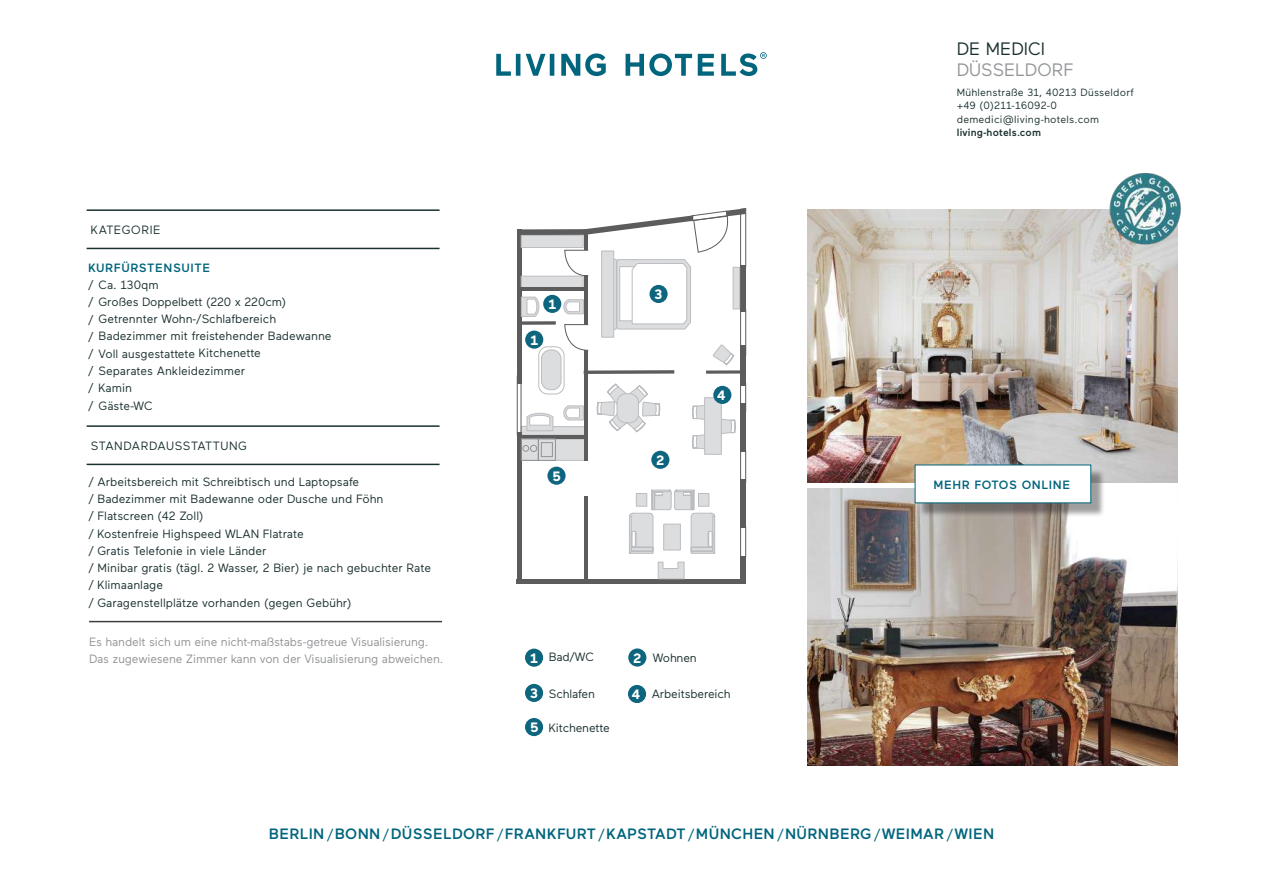
<style>
.page{position:relative;width:1263px;height:893px;background:#fff}
.page>*{position:absolute;margin:0;border:0;box-sizing:border-box;transform-origin:0 0}
.t1{font:18px "Maax";color:#939598}
.t2{font:18px "Maax";color:#1b3030}
.t3{font:500 15px "Maax";letter-spacing:.02em;color:#00657d}
.t4{font:700 13.65px "Maax";color:#fff}
.t5{font:12px/17.2px "Maax";color:#1b3030}
.t6{font:12px/16.5px "Maax";letter-spacing:-.01em;color:#919396}
.t7{font:500 12px "Maax";letter-spacing:.05em;color:#00657d}
.t8{font:12px "Maax";letter-spacing:.045em;color:#1b3030}
.t9{font:12px "Maax";letter-spacing:.05em;color:#1b3030}
.t10{font:10.5px/13.5px "Maax";letter-spacing:.02em;color:#1b3030}
.t11{font:500 10.5px "Maax";letter-spacing:.02em;color:#1b3030}
.s1{font-family:"Maax LH"}
.s2{font-weight:700;font-size:13.65px;color:#fff}
.s3{font-weight:400}
</style>
<div class="page">
<hr style="left:87px;top:425px;width:353px;height:2px;background:#1b3030">
<hr style="left:87px;top:464px;width:353px;height:1px;background:#1b3030">
<hr style="left:87px;top:209px;width:353px;height:2px;background:#1b3030">
<hr style="left:87px;top:248px;width:353px;height:1px;background:#1b3030">
<hr style="left:89px;top:621px;width:353px;height:1px;background:#3e3e3f">
<img style="left:808px;top:209px;width:370px;height:274px">
<img style="left:808px;top:489px;width:370px;height:276px">
<div style="left:919px;top:469px;width:186px;height:48px;background:#231f20;opacity:.43"></div>
<div style="left:915px;top:465px;width:176px;height:38px;background:#fff"></div>
<div style="left:628px;top:685px;width:18px;height:18px;background:#0e657e;border-radius:50%"></div>
<div style="left:525px;top:718px;width:18px;height:18px;background:#0e657e;border-radius:50%"></div>
<div style="left:525px;top:684px;width:18px;height:18px;background:#0e657e;border-radius:50%"></div>
<div style="left:628px;top:648px;width:18px;height:19px;background:#0e657e;border-radius:50%"></div>
<div style="left:525px;top:649px;width:18px;height:18px;background:#0e657e;border-radius:50%"></div>
<div style="left:547px;top:467px;width:19px;height:18px;background:#0e657e;border-radius:50%"></div>
<div style="left:651px;top:451px;width:18px;height:18px;background:#0e657e;border-radius:50%"></div>
<div style="left:543px;top:295px;width:18px;height:18px;background:#0e657e;border-radius:50%"></div>
<div style="left:525px;top:331px;width:18px;height:18px;background:#0e657e;border-radius:50%"></div>
<div style="left:521px;top:439px;width:65px;height:22px;background:#dcdddf;border:1px solid #bcbdc0"></div>
<div style="left:517px;top:579px;width:229px;height:5px;background:#5c5c5c"></div>
<div style="left:521px;top:426px;width:65px;height:9px;background:#dcdddf"></div>
<div style="left:521px;top:426px;width:65px;height:10px;border:1px solid #bcbdc0"></div>
<hr style="left:584px;top:496px;width:4px;height:88px;background:#5c5c5c">
<hr style="left:584px;top:350px;width:3px;height:111px;background:#5c5c5c">
<hr style="left:517px;top:230px;width:4px;height:154px;background:#5c5c5c">
<hr style="left:517px;top:432px;width:4px;height:152px;background:#5c5c5c">
<svg style="left:587px;top:370px;width:87px;height:4px"></svg>
<svg style="left:521px;top:321px;width:35px;height:4px"></svg>
<svg style="left:706px;top:370px;width:34px;height:4px"></svg>
<div style="left:517px;top:229px;width:71px;height:6px;background:#5c5c5c"></div>
<div style="left:740px;top:556px;width:6px;height:28px;background:#5c5c5c"></div>
<div style="left:740px;top:480px;width:6px;height:48px;background:#5c5c5c"></div>
<div style="left:740px;top:403px;width:6px;height:48px;background:#5c5c5c"></div>
<div style="left:740px;top:345px;width:6px;height:41px;background:#5c5c5c"></div>
<svg style="left:596px;top:383px;width:65px;height:50px"></svg>
<div style="left:617px;top:394px;width:21px;height:29px;background:#dcdddf;border-radius:9px"></div>
<div style="left:617px;top:393px;width:22px;height:30px;border:1px solid #bcbdc0;border-radius:9px"></div>
<svg style="left:629px;top:489px;width:86px;height:65px"></svg>
<div style="left:663px;top:524px;width:18px;height:26px;background:#dcdddf;border:1px solid #bcbdc0"></div>
<div style="left:698px;top:493px;width:11px;height:13px;background:#dcdddf;border:1px solid #bcbdc0"></div>
<div style="left:636px;top:493px;width:11px;height:13px;background:#dcdddf;border:1px solid #bcbdc0"></div>
<svg style="left:658px;top:562px;width:27px;height:17px"></svg>
<svg style="left:692px;top:405px;width:44px;height:45px"></svg>
<div style="left:704px;top:397px;width:18px;height:58px;background:#dcdddf;border:1px solid #bcbdc0"></div>
<div style="left:740px;top:527px;width:6px;height:30px;border:1px solid #5c5c5c"></div>
<div style="left:740px;top:450px;width:6px;height:33px;border:1px solid #5c5c5c"></div>
<div style="left:740px;top:383px;width:6px;height:29px;border:1px solid #5c5c5c"></div>
<div style="left:521px;top:276px;width:62px;height:12px;background:#dcdddf;border:1px solid #bcbdc0"></div>
<div style="left:521px;top:235px;width:62px;height:13px;background:#dcdddf;border:1px solid #bcbdc0"></div>
<hr style="left:519px;top:287px;width:65px;height:4px;background:#5c5c5c">
<hr style="left:521px;top:435px;width:67px;height:4px;background:#5c5c5c">
<svg style="left:526px;top:413px;width:28px;height:18px"></svg>
<svg style="left:521px;top:296px;width:18px;height:21px"></svg>
<svg style="left:539px;top:347px;width:25px;height:47px"></svg>
<div style="left:538px;top:346px;width:26px;height:48px;border:1px solid #bcbdc0;border-radius:9px"></div>
<div style="left:541px;top:350px;width:20px;height:40px;background:#dcdddf;border-radius:9px"></div>
<div style="left:541px;top:350px;width:20px;height:40px;border:1px solid #bcbdc0;border-radius:9px"></div>
<svg style="left:563px;top:405px;width:21px;height:16px"></svg>
<svg style="left:563px;top:208px;width:183px;height:160px"></svg>
<div style="left:517px;top:376px;width:4px;height:59px;border:1px solid #5c5c5c"></div>
<div style="left:538px;top:438px;width:18px;height:23px;border:1px solid #919396"></div>
<div style="left:521px;top:438px;width:18px;height:23px;border:1px solid #919396"></div>
<div style="left:541px;top:442px;width:12px;height:15px;border:1px solid #919396"></div>
<div style="left:530px;top:445px;width:7px;height:7px;border:1px solid #919396;border-radius:50%"></div>
<svg style="left:523px;top:445px;width:6px;height:6px"></svg>
<div style="left:649px;top:285px;width:19px;height:18px;background:#0e657e;border-radius:50%"></div>
<div style="left:713px;top:386px;width:18px;height:18px;background:#0e657e;border-radius:50%"></div>
<svg style="left:496px;top:53px;width:196px;height:23px"></svg>
<svg style="left:698px;top:52px;width:69px;height:24px"></svg>
<img style="left:1101px;top:173px;width:80px;height:78px">
<h1 class="t2" style="left:957px;top:37px;width:90px">DE MEDICI</h1>
<h1 class="t1" style="left:957px;top:58px;width:118px">DÜSSELDORF</h1>
<p class="t9" style="left:91px;top:222px;width:71px">KATEGORIE</p>
<p class="t7" style="left:88px;top:260px;width:124px">KURFÜRSTENSUITE</p>
<p class="t5" style="left:88px;top:276px;width:200px;line-height:16.2px">/ Ca. 130qm<br>/ Großes Doppelbett (220 x 220<span class="s1">c</span>m)</p>
<p class="t5" style="left:88px;top:309px;width:245px">/ Getrennter Wohn-/Schlafbereich<br>/ Badezimmer mit freistehender Badewanne / Voll ausgestattete Kitchenette<br>/ Separates Ankleidezimmer<br>/ Kamin<br>/ Gäste-WC</p>
<p class="t8" style="left:91px;top:438px;width:158px">STANDARDAUSSTATTUNG</p>
<p class="t5" style="left:88px;top:473px;width:344px">/ Arbeitsbereich mit Schreibtisch und Laptopsafe<br>/ Badezimmer mit Badewanne oder Dusche und Föhn<br>/ Flatscreen (42 Zoll)<br>/ Kostenfreie Highspeed WLAN Flatrate<br>/ Gratis Telefonie in viele Länder<br>/ Minibar gratis (tägl. 2 Wasser, 2 Bier) je nach gebuchter Rate / Klimaanlage<br>/ Garagenstellplätze vorhanden (gegen Gebühr)</p>
<p class="t6" style="left:89px;top:633px;width:356px">Es handelt sich um eine nicht-maßstabs-getreue Visualisierung.<br>Das zugewiesene Zimmer kann von der Visualisierung abweichen.</p>
<p class="t4" style="left:530px;top:331px;width:9px">1</p>
<p class="t4" style="left:548px;top:295px;width:9px">1</p>
<p class="t4" style="left:552px;top:467px;width:10px">5</p>
<p class="t4" style="left:654px;top:285px;width:10px">3</p>
<p class="t4" style="left:656px;top:451px;width:10px">2</p>
<p class="t4" style="left:717px;top:386px;width:10px">4</p>
<p class="t5" style="left:530px;top:648px;width:65px"><span class="s2">1</span> Bad/WC</p>
<p class="t5" style="left:633px;top:648px;width:65px"><span class="s2">2</span> Wohnen</p>
<p class="t5" style="left:530px;top:685px;width:67px"><span class="s2">3</span> Schlafen</p>
<p class="t4" style="left:530px;top:718px;width:10px">5</p>
<p class="t5" style="left:549px;top:719px;width:62px">Kitchenette</p>
<p class="t5" style="left:632px;top:685px;width:100px"><span class="s2">4</span> Arbeitsbereich</p>
<p class="t10" style="left:957px;top:85px;width:179px">Mühlenstraße 31, 40213 Düsseldorf +49 (0)211-16092-0 demedici@living-hotels.com</p>
<p class="t11" style="left:957px;top:126px;width:86px">living-hotels.com</p>
<p class="t7" style="left:933px;top:477px;width:138px">MEHR FOTOS ONLINE</p>
<p class="t3" style="left:269px;top:824px;width:727px">BERLIN <span class="s3">/</span>BONN <span class="s3">/</span>DÜSSELDORF <span class="s3">/</span>FRANKFURT <span class="s3">/</span>KAPSTADT <span class="s3">/</span>MÜNCHEN <span class="s3">/</span>NÜRNBERG <span class="s3">/</span>WEIMAR <span class="s3">/</span>WIEN</p>
</div>
